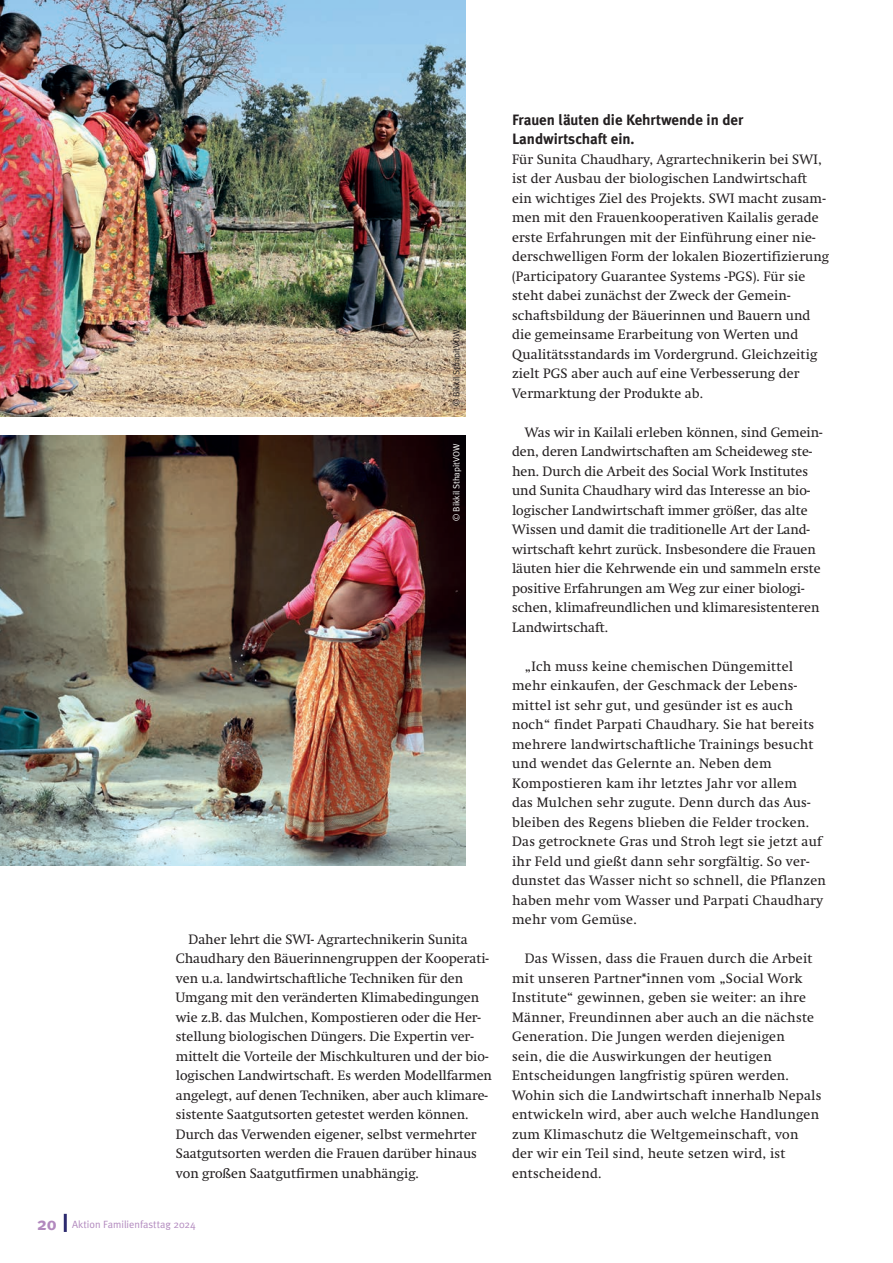
<style>
.page{position:relative;width:893px;height:1263px;background:#fff}
.page>*{position:absolute;margin:0;border:0;box-sizing:border-box;transform-origin:0 0}
.t1{font:700 15px/19.5px "Meta Plus";letter-spacing:-.005em;color:#231f20}
.t2{font:13.5px/19.5px "Swift";letter-spacing:.01em;color:#231f20}
.t3{font:10.5px "Meta Plus";color:#b289be}
.t4{font:9px "Meta Plus";letter-spacing:-.005em;color:#231f20}
.t5{font:9px "Meta Plus";letter-spacing:-.005em;color:#fff}
.s1{font-weight:700;font-size:18px}
</style>
<div class="page">
<img style="left:0;top:0;width:466px;height:416px">
<img style="left:0;top:436px;width:466px;height:430px">
<hr style="left:64px;top:1214px;width:3px;height:18px;background:#2d2b6f">
<p class="t4" style="left:451px;top:406px;width:78px;rotate:-90deg">© Bikkil SthapitVOW</p>
<p class="t5" style="left:451px;top:521px;width:78px;rotate:-90deg">© Bikkil SthapitVOW</p>
<p class="t2" style="left:176px;top:929px;width:318px;text-indent:13px">Daher lehrt die SWI- Agrartechnikerin Sunita Chaudhary den Bäuerinnengruppen der Kooperati&shy;ven u.a. landwirtschaftliche Techniken für den Umgang mit den veränderten Klimabedingungen wie z.B. das Mulchen, Kompostieren oder die Her&shy;stellung biologischen Düngers. Die Expertin ver&shy;mittelt die Vorteile der Mischkulturen und der bio&shy;logischen Landwirtschaft. Es werden Modellfarmen angelegt, auf denen Techniken, aber auch klimare&shy;sistente Saatgutsorten getestet werden können.<br>Durch das Verwenden eigener, selbst vermehrter Saatgutsorten werden die Frauen darüber hinaus von großen Saatgutfirmen unabhängig.</p>
<p class="t3" style="left:37px;top:1218px;width:160px"><span class="s1">20</span> Aktion Familienfasttag 2024</p>
<p class="t1" style="left:512px;top:110px;width:233px">Frauen läuten die Kehrtwende in der<br>Landwirtschaft ein.</p>
<p class="t2" style="left:512px;top:149px;width:319px">Für Sunita Chaudhary, Agrartechnikerin bei SWI, ist der Ausbau der biologischen Landwirtschaft ein wichtiges Ziel des Projekts. SWI macht zusam&shy;men mit den Frauenkooperativen Kailalis gerade erste Erfahrungen mit der Einführung einer nie&shy;derschwelligen Form der lokalen Biozertifizierung (Participatory Guarantee Systems -PGS). Für sie steht dabei zunächst der Zweck der Gemein&shy;schaftsbildung der Bäuerinnen und Bauern und die gemeinsame Erarbeitung von Werten und Qualitätsstandards im Vordergrund. Gleichzeitig zielt PGS aber auch auf eine Verbesserung der Vermarktung der Produkte ab.</p>
<p class="t2" style="left:512px;top:422px;width:312px;text-indent:13px">Was wir in Kailali erleben können, sind Gemein&shy;den, deren Landwirtschaften am Scheideweg ste&shy;hen. Durch die Arbeit des Social Work Institutes und Sunita Chaudhary wird das Interesse an bio&shy;logischer Landwirtschaft immer größer, das alte Wissen und damit die traditionelle Art der Land&shy;wirtschaft kehrt zurück. Insbesondere die Frauen läuten hier die Kehrwende ein und sammeln erste positive Erfahrungen am Weg zur einer biologi&shy;schen, klimafreundlichen und klimaresistenteren Landwirtschaft.</p>
<p class="t2" style="left:512px;top:656px;width:315px;text-indent:13px">„Ich muss keine chemischen Düngemittel mehr einkaufen, der Geschmack der Lebens&shy;mittel ist sehr gut, und gesünder ist es auch noch“ findet Parpati Chaudhary. Sie hat bereits mehrere landwirtschaftliche Trainings besucht und wendet das Gelernte an. Neben dem Kompostieren kam ihr letztes Jahr vor allem<br>das Mulchen sehr zugute. Denn durch das Aus&shy;bleiben des Regens blieben die Felder trocken.<br>Das getrocknete Gras und Stroh legt sie jetzt auf ihr Feld und gießt dann sehr sorgfältig. So ver&shy;dunstet das Wasser nicht so schnell, die Pflanzen haben mehr vom Wasser und Parpati Chaudhary mehr vom Gemüse.</p>
<p class="t2" style="left:512px;top:949px;width:311px;text-indent:13px">Das Wissen, dass die Frauen durch die Arbeit mit unseren Partner*innen vom „Social Work Institute“ gewinnen, geben sie weiter: an ihre Männer, Freundinnen aber auch an die nächste Generation. Die Jungen werden diejenigen<br>sein, die die Auswirkungen der heutigen Entscheidungen langfristig spüren werden.<br>Wohin sich die Landwirtschaft innerhalb Nepals entwickeln wird, aber auch welche Handlungen zum Klimaschutz die Weltgemeinschaft, von der wir ein Teil sind, heute setzen wird, ist entscheidend.</p>
</div>
